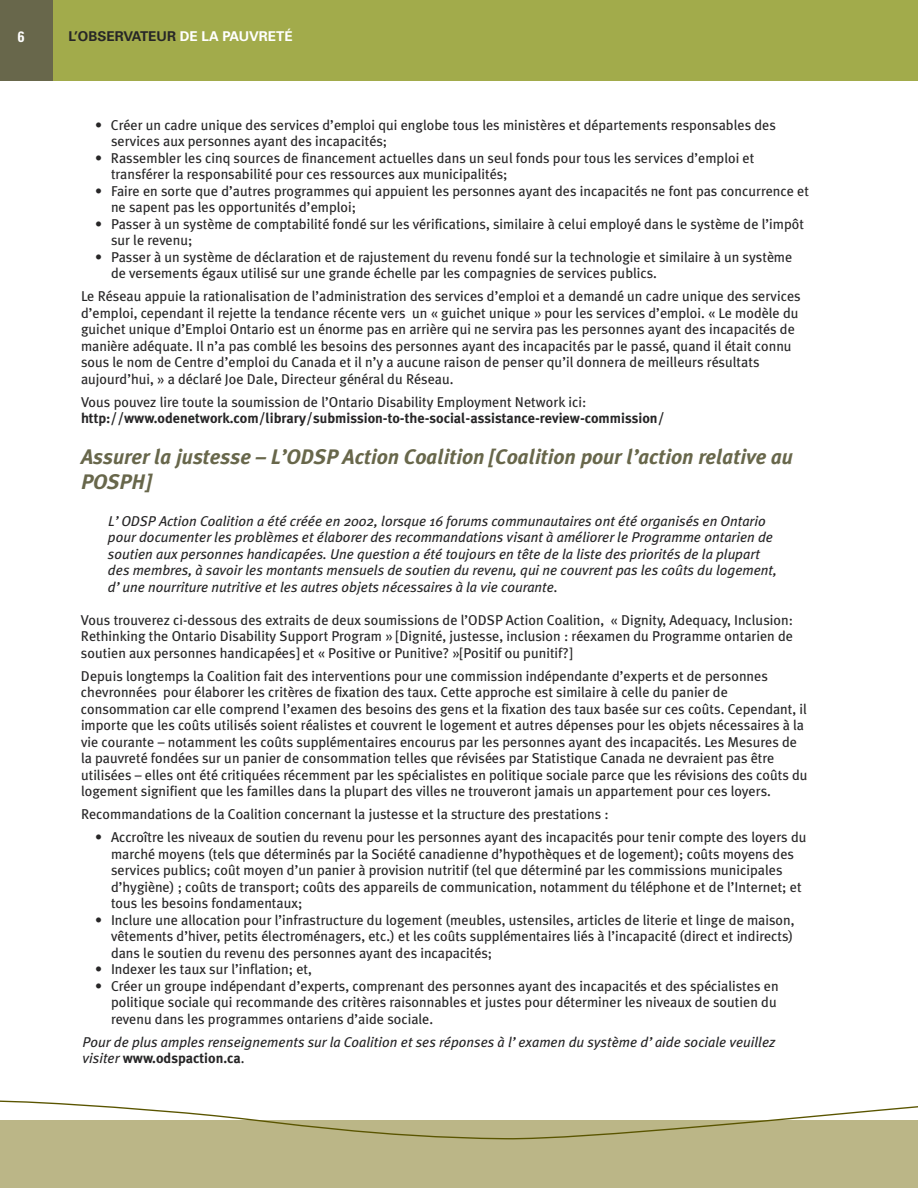
<style>
.page{position:relative;width:918px;height:1188px;background:#fff}
.page>*{position:absolute;margin:0;border:0;box-sizing:border-box;transform-origin:0 0}
.t1{font:italic 700 21px/25.2px "Meta Plus";color:#68674b}
.t2{font:700 condensed 15px "Univers LT Std";color:#fff}
.t3{font:14.25px/16.5px "Meta Plus";color:#272627}
.t4{font:italic 14.25px/16.5px "Meta Plus";color:#272627}
.t5{font:700 14.25px "Meta Plus";color:#272627}
.t6{font:700 13.5px "Univers LT Std";color:#272627}
.s1{color:#fff}
.s2{font-weight:700;font-style:normal}
.s3{font-style:normal}
</style>
<div class="page">
<div style="left:44px;top:0;width:874px;height:81px;background:#a2ab4b"></div>
<div style="left:0;top:0;width:53px;height:81px;background:#68674b"></div>
<div style="left:0;top:1121px;width:918px;height:67px;background:#bbb687"></div>
<svg style="left:0;top:1100px;width:918px;height:40px"></svg>
<p class="t2" style="left:18px;top:31px;width:8px">6</p>
<p class="t6" style="left:68px;top:32px;width:226px">L’OBSERVATEUR <span class="s1">DE LA PAUVRETÉ</span></p>
<p class="t3" style="left:111px;top:117px;width:666px;text-indent:-16px">• Créer un cadre unique des services d’emploi qui englobe tous les ministères et départements responsables des services aux personnes ayant des incapacités;</p>
<p class="t3" style="left:111px;top:150px;width:645px;text-indent:-16px">• Rassembler les cinq sources de financement actuelles dans un seul fonds pour tous les services d’emploi et transférer la responsabilité pour ces ressources aux municipalités;</p>
<p class="t3" style="left:111px;top:183px;width:700px;text-indent:-16px">• Faire en sorte que d’autres programmes qui appuient les personnes ayant des incapacités ne font pas concurrence et ne sapent pas les opportunités d’emploi;</p>
<p class="t3" style="left:111px;top:216px;width:695px;text-indent:-16px">• Passer à un système de comptabilité fondé sur les vérifications, similaire à celui employé dans le système de l’impôt sur le revenu;</p>
<p class="t3" style="left:111px;top:249px;width:683px;text-indent:-16px">• Passer à un système de déclaration et de rajustement du revenu fondé sur la technologie et similaire à un système de versements égaux utilisé sur une grande échelle par les compagnies de services publics.</p>
<p class="t3" style="left:81px;top:288px;width:721px">Le Réseau appuie la rationalisation de l’administration des services d’emploi et a demandé un cadre unique des services d’emploi, cependant il rejette la tendance récente vers un « guichet unique » pour les services d’emploi. « Le modèle du guichet unique d’Emploi Ontario est un énorme pas en arrière qui ne servira pas les personnes ayant des incapacités de manière adéquate. Il n’a pas comblé les besoins des personnes ayant des incapacités par le passé, quand il était connu sous le nom de Centre d’emploi du Canada et il n’y a aucune raison de penser qu’il donnera de meilleurs résultats aujourd’hui, » a déclaré Joe Dale, Directeur général du Réseau.</p>
<p class="t3" style="left:81px;top:393px;width:507px">Vous pouvez lire toute la soumission de l’Ontario Disability Employment Network ici:</p>
<p class="t5" style="left:81px;top:410px;width:585px">http://www.odenetwork.com/library/submission-to-the-social-assistance-review-commission/</p>
<h1 class="t1" style="left:81px;top:444px;width:714px">Assurer la justesse – L’ODSP Action Coalition [Coalition pour l’action relative au<br>POSPH]</h1>
<p class="t4" style="left:108px;top:513px;width:671px">L’ODSP Action Coalition a été créée en 2002, lorsque 16 forums communautaires ont été organisés en Ontario pour documenter les problèmes et élaborer des recommandations visant à améliorer le Programme ontarien de soutien aux personnes handicapées. Une question a été toujours en tête de la liste des priorités de la plupart des membres, à savoir les montants mensuels de soutien du revenu, qui ne couvrent pas les coûts du logement, d’une nourriture nutritive et les autres objets nécessaires à la vie courante.</p>
<p class="t3" style="left:81px;top:612px;width:714px;text-align:justify">Vous trouverez ci-dessous des extraits de deux soumissions de l’ODSP Action Coalition, « Dignity, Adequacy, Inclusion:<br>Rethinking the Ontario Disability Support Program » [Dignité, justesse, inclusion : réexamen du Programme ontarien de soutien aux personnes handicapées] et « Positive or Punitive? »[Positif ou punitif?]</p>
<p class="t3" style="left:81px;top:668px;width:728px">Depuis longtemps la Coalition fait des interventions pour une commission indépendante d’experts et de personnes chevronnées pour élaborer les critères de fixation des taux. Cette approche est similaire à celle du panier de consommation car elle comprend l’examen des besoins des gens et la fixation des taux basée sur ces coûts. Cependant, il importe que les coûts utilisés soient réalistes et couvrent le logement et autres dépenses pour les objets nécessaires à la vie courante – notamment les coûts supplémentaires encourus par les personnes ayant des incapacités. Les Mesures de la pauvreté fondées sur un panier de consommation telles que révisées par Statistique Canada ne devraient pas être utilisées – elles ont été critiquées récemment par les spécialistes en politique sociale parce que les révisions des coûts du logement signifient que les familles dans la plupart des villes ne trouveront jamais un appartement pour ces loyers.</p>
<p class="t3" style="left:81px;top:806px;width:529px">Recommandations de la Coalition concernant la justesse et la structure des prestations :</p>
<p class="t3" style="left:111px;top:829px;width:697px;text-indent:-16px">• Accroître les niveaux de soutien du revenu pour les personnes ayant des incapacités pour tenir compte des loyers du marché moyens (tels que déterminés par la Société canadienne d’hypothèques et de logement); coûts moyens des services publics; coût moyen d’un panier à provision nutritif (tel que déterminé par les commissions municipales d’hygiène) ; coûts de transport; coûts des appareils de communication, notamment du téléphone et de l’Internet; et tous les besoins fondamentaux;</p>
<p class="t3" style="left:111px;top:912px;width:685px;text-align:justify;text-indent:-16px">• Inclure une allocation pour l’infrastructure du logement (meubles, ustensiles, articles de literie et linge de maison, vêtements d’hiver, petits électroménagers, etc.) et les coûts supplémentaires liés à l’incapacité (direct et indirects) dans le soutien du revenu des personnes ayant des incapacités;</p>
<p class="t3" style="left:95px;top:961px;width:218px">• Indexer les taux sur l’inflation; et,</p>
<p class="t3" style="left:111px;top:978px;width:669px;text-indent:-16px">• Créer un groupe indépendant d’experts, comprenant des personnes ayant des incapacités et des spécialistes en politique sociale qui recommande des critères raisonnables et justes pour déterminer les niveaux de soutien du revenu dans les programmes ontariens d’aide sociale.</p>
<p class="t4" style="left:83px;top:1034px;width:694px">Pour de plus amples renseignements sur la Coalition et ses réponses à l’examen du système d’aide sociale veuillez visiter <span class="s2">www.odspaction.ca</span><span class="s3">.</span></p>
</div>
